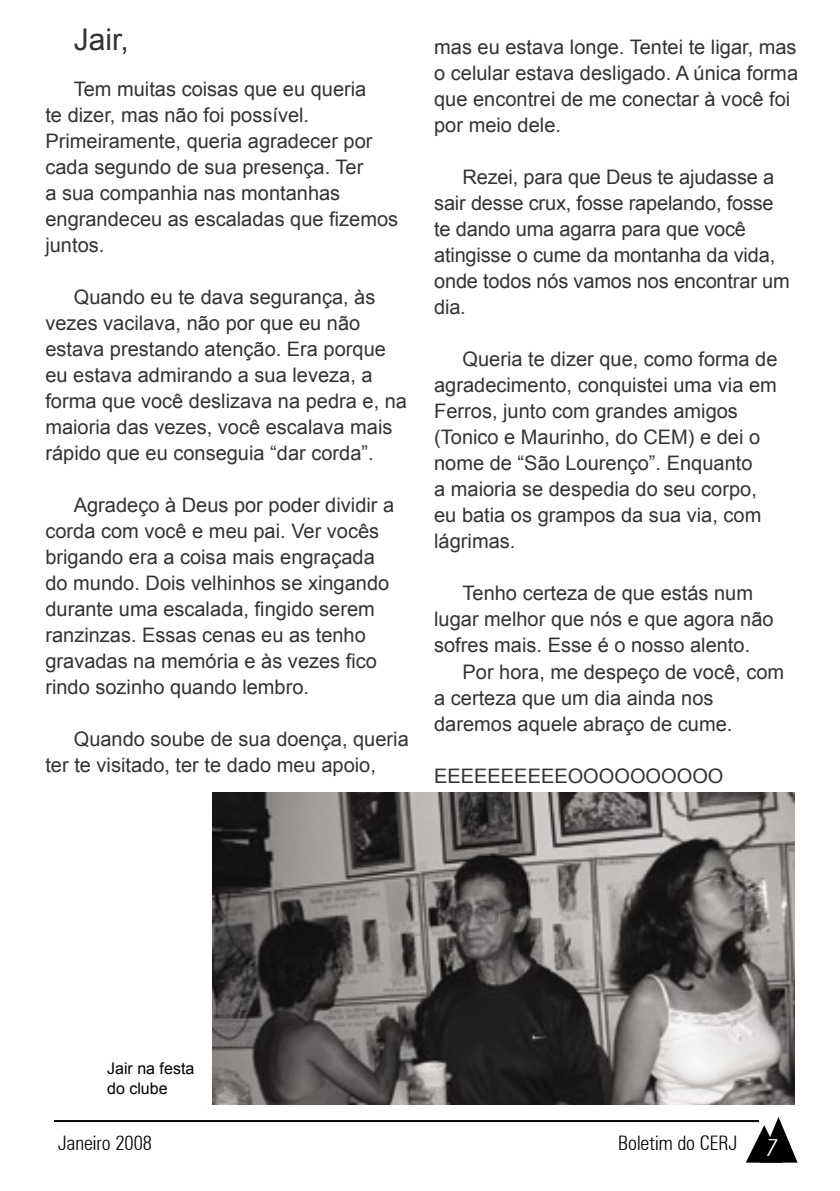
<style>
.page{position:relative;width:840px;height:1191px;background:#fff}
.page>*{position:absolute;margin:0;border:0;box-sizing:border-box;transform-origin:0 0}
.t1{font:30px "Arial";color:#333}
.t2{font:20px/26px "Arial";color:#333}
.t3{font:300 condensed 20px "Zurich BT";color:#000}
.t4{font:16px/20px "Arial";color:#000}
.s1{font-style:italic;font-size:24px;color:#fff}
</style>
<div class="page">
<svg style="left:745px;top:1117px;width:52px;height:45px"></svg>
<hr style="left:54px;top:1120px;width:704px;height:2px;background:#000">
<img style="left:213px;top:792px;width:580px;height:312px">
<h1 class="t1" style="left:74px;top:20px;width:57px">Jair,</h1>
<p class="t2" style="left:45px;top:76px;width:354px;text-indent:28px">Tem muitas coisas que eu queria<br>te dizer, mas não foi possível.<br>Primeiramente, queria agradecer por cada segundo de sua presença. Ter<br>a sua companhia nas montanhas engrandeceu as escaladas que fizemos juntos.</p>
<p class="t2" style="left:45px;top:284px;width:363px;text-indent:28px">Quando eu te dava segurança, às vezes vacilava, não por que eu não estava prestando atenção. Era porque eu estava admirando a sua leveza, a forma que você deslizava na pedra e, na maioria das vezes, você escalava mais rápido que eu conseguia “dar corda”.</p>
<p class="t2" style="left:45px;top:492px;width:350px;text-indent:28px">Agradeço à Deus por poder dividir a corda com você e meu pai. Ver vocês brigando era a coisa mais engraçada do mundo. Dois velhinhos se xingando durante uma escalada, fingido serem ranzinzas. Essas cenas eu as tenho gravadas na memória e às vezes fico rindo sozinho quando lembro.</p>
<p class="t2" style="left:45px;top:726px;width:365px;text-indent:28px">Quando soube de sua doença, queria ter te visitado, ter te dado meu apoio,</p>
<p class="t2" style="left:434px;top:34px;width:365px">mas eu estava longe. Tentei te ligar, mas o celular estava desligado. A única forma que encontrei de me conectar à você foi por meio dele.</p>
<p class="t2" style="left:434px;top:164px;width:357px;text-indent:28px">Rezei, para que Deus te ajudasse a sair desse crux, fosse rapelando, fosse te dando uma agarra para que você atingisse o cume da montanha da vida, onde todos nós vamos nos encontrar um dia.</p>
<p class="t2" style="left:434px;top:346px;width:344px;text-indent:28px">Queria te dizer que, como forma de agradecimento, conquistei uma via em<br>Ferros, junto com grandes amigos (Tonico e Maurinho, do CEM) e dei o nome de “São Lourenço”. Enquanto<br>a maioria se despedia do seu corpo, eu batia os grampos da sua via, com lágrimas.</p>
<p class="t2" style="left:434px;top:580px;width:341px;text-indent:28px">Tenho certeza de que estás num lugar melhor que nós e que agora não sofres mais. Esse é o nosso alento.</p>
<p class="t2" style="left:434px;top:658px;width:351px;text-indent:28px">Por hora, me despeço de você, com a certeza que um dia ainda nos daremos aquele abraço de cume.</p>
<p class="t2" style="left:434px;top:762px;width:290px">EEEEEEEEEEOOOOOOOOOO</p>
<p class="t4" style="left:107px;top:1058px;width:89px">Jair na festa do clube</p>
<p class="t3" style="left:58px;top:1130px;width:96px">Janeiro 2008</p>
<p class="t3" style="left:618px;top:1130px;width:161px">Boletim do CERJ <span class="s1">7</span></p>
</div>
